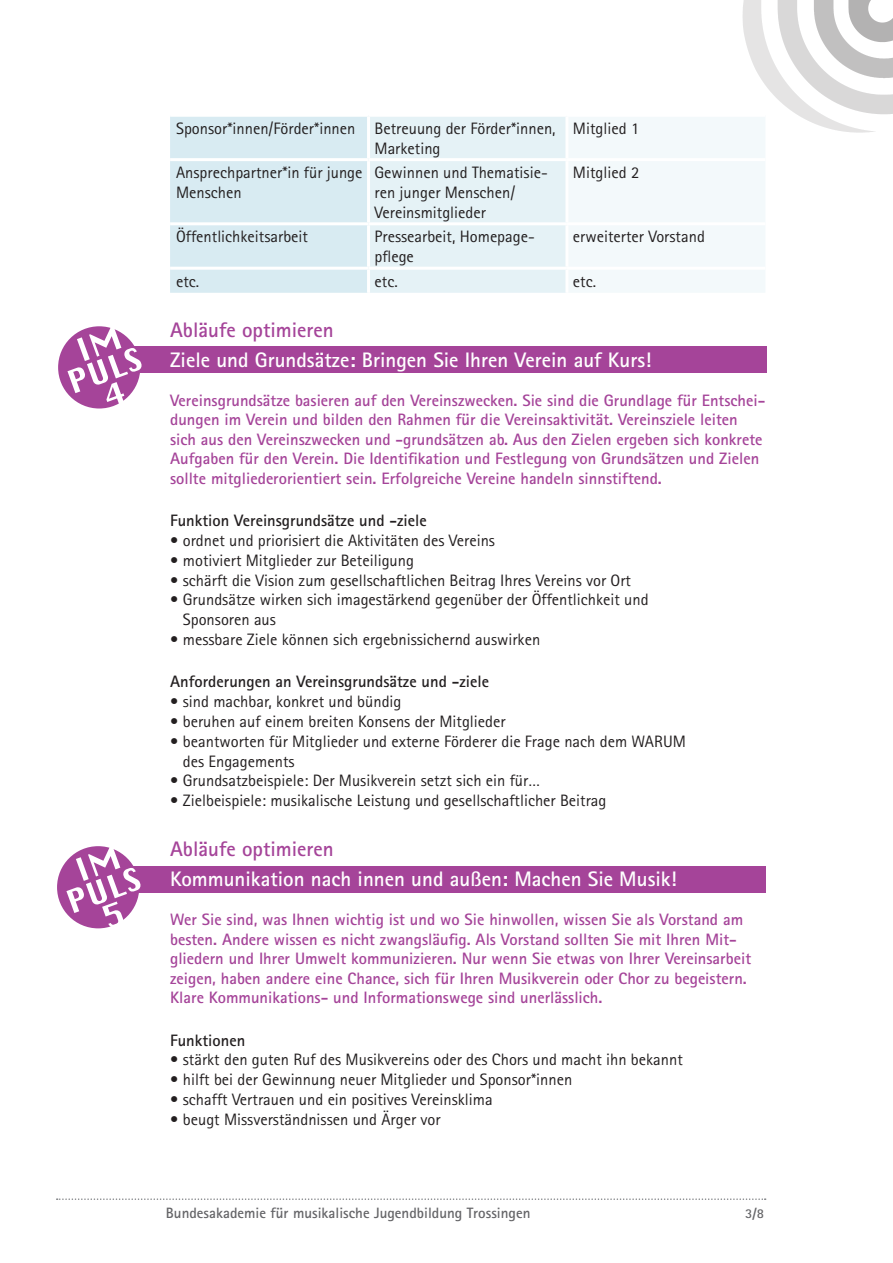
<style>
.page{position:relative;width:893px;height:1263px;background:#fff}
.page>*{position:absolute;margin:0;border:0;box-sizing:border-box;transform-origin:0 0}
.t1{font:700 21px "Rotis Sans Serif";color:#fff}
.t2{font:700 21px "Rotis Sans Serif";color:#a54499}
.t3{font:16.5px/19.8px "Rotis Sans Serif";color:#231f20}
.t4{font:700 16.5px/19.5px "Rotis Sans Serif";color:#a54499}
.t5{font:700 16.5px "Rotis Sans Serif";color:#231f20}
.t6{font:700 15px "Rotis Sans Serif";color:#656568}
.t7{font:700 13.5px "Rotis Sans Serif";color:#656568}
</style>
<div class="page">
<img style="left:742px;top:0;width:133px;height:133px">
<img style="left:771px;top:0;width:122px;height:117px">
<img style="left:806px;top:0;width:87px;height:85px">
<img style="left:842px;top:0;width:51px;height:47px">
<svg style="left:57px;top:1198px;width:709px;height:2px"></svg>
<div style="left:130px;top:347px;width:636px;height:26px;background:#a54499"></div>
<div style="left:58px;top:326px;width:82px;height:82px;background:#a54499;border-radius:50%"></div>
<svg style="left:67px;top:326px;width:75px;height:80px"></svg>
<div style="left:125px;top:866px;width:640px;height:27px;background:#a54499"></div>
<div style="left:57px;top:846px;width:82px;height:82px;background:#a54499;border-radius:50%"></div>
<svg style="left:66px;top:846px;width:75px;height:82px"></svg>
<svg style="left:170px;top:117px;width:595px;height:176px"></svg>
<hr style="left:367px;top:117px;width:3px;height:41px;background:#fff">
<hr style="left:567px;top:114px;width:198px;height:3px;background:#fff">
<hr style="left:565px;top:117px;width:3px;height:41px;background:#fff">
<hr style="left:170px;top:158px;width:199px;height:3px;background:#fff">
<hr style="left:369px;top:158px;width:198px;height:3px;background:#fff">
<hr style="left:367px;top:161px;width:3px;height:61px;background:#fff">
<hr style="left:567px;top:158px;width:198px;height:3px;background:#fff">
<hr style="left:565px;top:161px;width:3px;height:61px;background:#fff">
<hr style="left:170px;top:222px;width:199px;height:3px;background:#fff">
<hr style="left:369px;top:222px;width:198px;height:3px;background:#fff">
<hr style="left:367px;top:225px;width:3px;height:42px;background:#fff">
<hr style="left:567px;top:222px;width:198px;height:3px;background:#fff">
<hr style="left:565px;top:225px;width:3px;height:42px;background:#fff">
<hr style="left:170px;top:267px;width:199px;height:3px;background:#fff">
<hr style="left:369px;top:267px;width:198px;height:3px;background:#fff">
<hr style="left:367px;top:270px;width:3px;height:23px;background:#fff">
<hr style="left:567px;top:267px;width:198px;height:3px;background:#fff">
<hr style="left:565px;top:270px;width:3px;height:23px;background:#fff">
<p class="t3" style="left:375px;top:118px;width:183px;text-indent:-198px">Sponsor*innen/Förder*innen Betreuung der Förder*innen,<br>Marketing</p>
<p class="t3" style="left:573px;top:118px;width:68px">Mitglied 1</p>
<p class="t3" style="left:176px;top:163px;width:188px">Ansprechpartner*in für junge<br>Menschen</p>
<p class="t3" style="left:375px;top:163px;width:175px">Gewinnen und Thematisie&shy;ren junger Menschen/<br>Vereinsmitglieder</p>
<p class="t3" style="left:573px;top:163px;width:68px">Mitglied 2</p>
<p class="t3" style="left:176px;top:227px;width:133px">Öffentlichkeitsarbeit</p>
<p class="t3" style="left:375px;top:227px;width:162px">Pressearbeit, Homepage&shy;pflege</p>
<p class="t3" style="left:573px;top:227px;width:133px">erweiterter Vorstand</p>
<p class="t3" style="left:176px;top:271px;width:25px">etc.</p>
<p class="t3" style="left:375px;top:271px;width:25px">etc.</p>
<p class="t3" style="left:573px;top:271px;width:25px">etc.</p>
<p class="t2" style="left:170px;top:316px;width:165px">Abläufe optimieren</p>
<p class="t1" style="left:170px;top:346px;width:483px">Ziele und Grundsätze: Bringen Sie Ihren Verein auf Kurs!</p>
<p class="t4" style="left:170px;top:390px;width:597px">Vereinsgrundsätze basieren auf den Vereinszwecken. Sie sind die Grundlage für Entschei&shy;dungen im Verein und bilden den Rahmen für die Vereinsaktivität. Vereinsziele leiten sich aus den Vereinszwecken und -grundsätzen ab. Aus den Zielen ergeben sich konkrete Aufgaben für den Verein. Die Identifikation und Festlegung von Grundsätzen und Zielen sollte mitgliederorientiert sein. Erfolgreiche Vereine handeln sinnstiftend.</p>
<p class="t5" style="left:170px;top:510px;width:258px">Funktion Vereinsgrundsätze und -ziele</p>
<p class="t3" style="left:170px;top:530px;width:326px">• ordnet und priorisiert die Aktivitäten des Vereins</p>
<p class="t3" style="left:170px;top:550px;width:245px">• motiviert Mitglieder zur Beteiligung</p>
<p class="t3" style="left:170px;top:570px;width:462px">• schärft die Vision zum gesellschaftlichen Beitrag Ihres Vereins vor Ort</p>
<p class="t3" style="left:183px;top:590px;width:467px;text-indent:-13px">• Grundsätze wirken sich imagestärkend gegenüber der Öffentlichkeit und<br>Sponsoren aus</p>
<p class="t3" style="left:170px;top:629px;width:372px">• messbare Ziele können sich ergebnissichernd auswirken</p>
<p class="t5" style="left:170px;top:671px;width:320px">Anforderungen an Vereinsgrundsätze und -ziele</p>
<p class="t3" style="left:170px;top:691px;width:233px">• sind machbar, konkret und bündig</p>
<p class="t3" style="left:170px;top:711px;width:337px">• beruhen auf einem breiten Konsens der Mitglieder</p>
<p class="t3" style="left:183px;top:731px;width:505px;text-indent:-13px">• beantworten für Mitglieder und externe Förderer die Frage nach dem WARUM des Engagements</p>
<p class="t3" style="left:170px;top:771px;width:371px">• Grundsatzbeispiele: Der Musikverein setzt sich ein für…</p>
<p class="t3" style="left:170px;top:790px;width:438px">• Zielbeispiele: musikalische Leistung und gesellschaftlicher Beitrag</p>
<p class="t2" style="left:170px;top:835px;width:165px">Abläufe optimieren</p>
<p class="t1" style="left:170px;top:865px;width:508px">Kommunikation nach innen und außen: Machen Sie Musik!</p>
<p class="t4" style="left:170px;top:909px;width:582px">Wer Sie sind, was Ihnen wichtig ist und wo Sie hinwollen, wissen Sie als Vorstand am besten. Andere wissen es nicht zwangsläufig. Als Vorstand sollten Sie mit Ihren Mit&shy;gliedern und Ihrer Umwelt kommunizieren. Nur wenn Sie etwas von Ihrer Vereinsarbeit zeigen, haben andere eine Chance, sich für Ihren Musikverein oder Chor zu begeistern.<br>Klare Kommunikations- und Informationswege sind unerlässlich.</p>
<p class="t5" style="left:170px;top:1029px;width:77px">Funktionen</p>
<p class="t3" style="left:170px;top:1050px;width:514px">• stärkt den guten Ruf des Musikvereins oder des Chors und macht ihn bekannt</p>
<p class="t3" style="left:170px;top:1069px;width:404px">• hilft bei der Gewinnung neuer Mitglieder und Sponsor*innen</p>
<p class="t3" style="left:170px;top:1089px;width:324px">• schafft Vertrauen und ein positives Vereinsklima</p>
<p class="t3" style="left:170px;top:1109px;width:272px">• beugt Missverständnissen und Ärger vor</p>
<p class="t6" style="left:166px;top:1203px;width:366px">Bundesakademie für musikalische Jugendbildung Trossingen</p>
<p class="t7" style="left:745px;top:1205px;width:20px">3/8</p>
</div>
